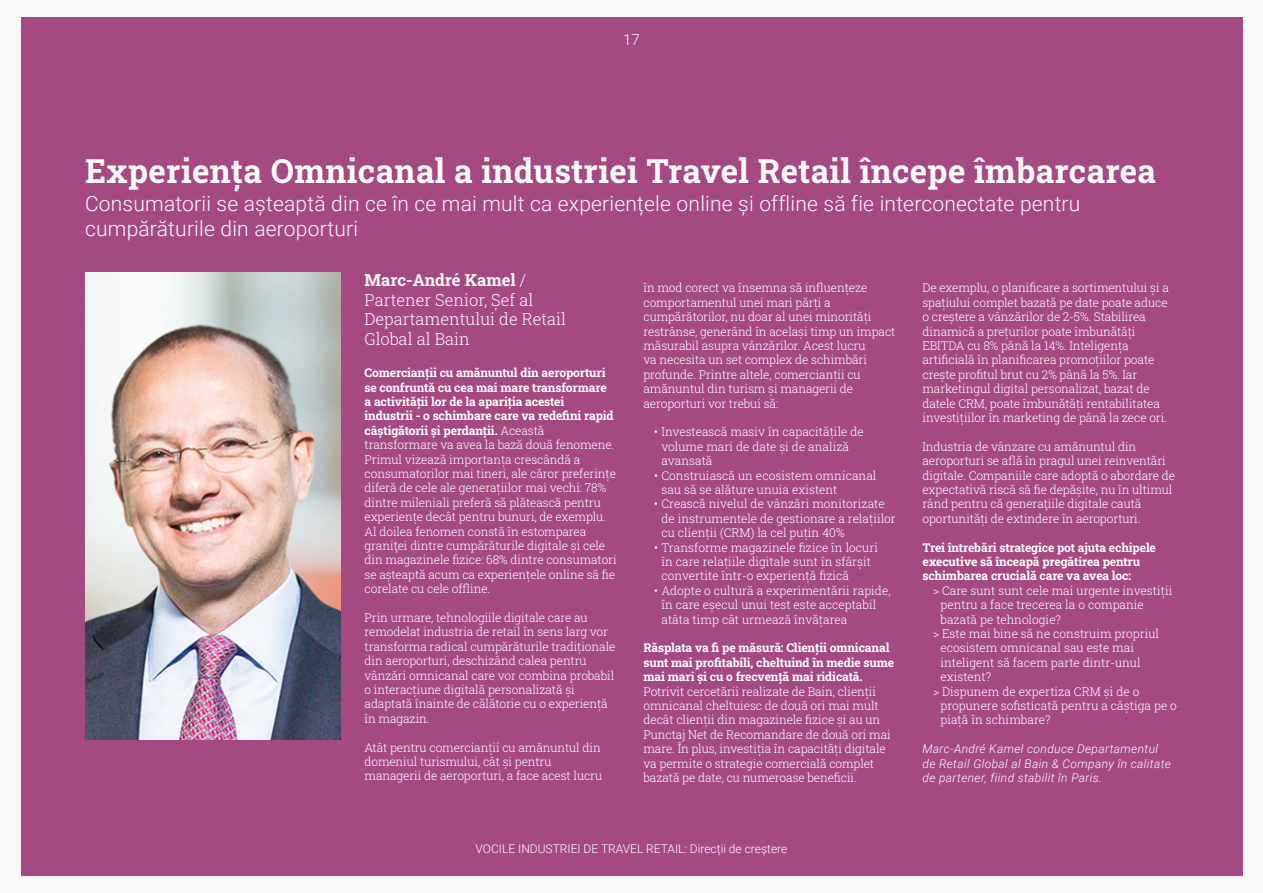
<style>
.page{position:relative;width:1263px;height:893px;background:#fcf9f9}
.page>*{position:absolute;margin:0;border:0;box-sizing:border-box;transform-origin:0 0}
.t1{font:33px "Roboto Slab";letter-spacing:.01em;color:#fcf9f9}
.t2{font:300 21px/25.5px "Roboto";letter-spacing:.01em;color:#fcf9f9}
.t3{font:16.5px/19.8px "Roboto Slab";color:#fcf9f9}
.t4{font:300 15px "Roboto";color:#fcf9f9}
.t5{font:12px/14.4px "Roboto Slab";letter-spacing:-.01em;color:#fff}
.t6{font:italic 300 12px/14.4px "Roboto";letter-spacing:.03em;color:#fff}
.t7{font:300 12px "Roboto";color:#fff}
</style>
<div class="page">
<div style="left:21px;top:17px;width:1221px;height:858px;background:#a54a81"></div>
<img style="left:86px;top:273px;width:254px;height:466px">
<p class="t4" style="left:623px;top:29px;width:18px">17</p>
<h1 class="t1" style="left:85px;top:148px;width:1072px">Experiența Omnicanal a industriei Travel Retail începe îmbarcarea</h1>
<h2 class="t2" style="left:85px;top:190px;width:997px">Consumatorii se așteaptă din ce în ce mai mult ca experiențele online și offline să fie interconectate pentru cumpărăturile din aeroporturi</h2>
<h3 class="t3" style="left:364px;top:270px;width:203px">Marc-André Kamel /<br>Partener Senior, Șef al<br>Departamentului de Retail<br>Global al Bain</h3>
<p class="t5" style="left:643px;top:281px;width:253px">în mod corect va însemna să influențeze comportamentul unei mari părți a cumpărătorilor, nu doar al unei minorități restrânse, generând în același timp un impact măsurabil asupra vânzărilor. Acest lucru<br>va necesita un set complex de schimbări profunde. Printre altele, comercianții cu amănuntul din turism și managerii de aeroporturi vor trebui să:</p>
<p class="t5" style="left:661px;top:425px;width:204px;text-indent:-8px">• Investească masiv în capacitățile de volume mari de date și de analiză avansată</p>
<p class="t5" style="left:661px;top:468px;width:217px;text-indent:-8px">• Construiască un ecosistem omnicanal sau să se alăture unuia existent</p>
<p class="t5" style="left:661px;top:497px;width:236px;text-indent:-8px">• Crească nivelul de vânzări monitorizate de instrumentele de gestionare a relațiilor cu clienții (CRM) la cel puțin 40%</p>
<p class="t5" style="left:661px;top:540px;width:218px;text-indent:-8px">• Transforme magazinele fizice în locuri în care relațiile digitale sunt în sfârșit convertite într-o experiență fizică</p>
<p class="t5" style="left:661px;top:583px;width:231px;text-indent:-8px">• Adopte o cultură a experimentării rapide, în care eșecul unui test este acceptabil atâta timp cât urmează învățarea</p>
<p class="t5" style="left:643px;top:641px;width:252px">Răsplata va fi pe măsură: Clienții omnicanal sunt mai profitabili, cheltuind în medie sume mai mari și cu o frecvență mai ridicată.<br>Potrivit cercetării realizate de Bain, clienții omnicanal cheltuiesc de două ori mai mult decât clienții din magazinele fizice și au un Punctaj Net de Recomandare de două ori mai mare. În plus, investiția în capacități digitale va permite o strategie comercială complet bazată pe date, cu numeroase beneficii.</p>
<p class="t5" style="left:922px;top:281px;width:248px">De exemplu, o planificare a sortimentului și a spațiului complet bazată pe date poate aduce o creștere a vânzărilor de 2-5%. Stabilirea dinamică a prețurilor poate îmbunătăți EBITDA cu 8% până la 14%. Inteligența artificială în planificarea promoțiilor poate crește profitul brut cu 2% până la 5%. Iar marketingul digital personalizat, bazat de datele CRM, poate îmbunătăți rentabilitatea investițiilor în marketing de până la zece ori.</p>
<p class="t5" style="left:922px;top:439px;width:254px">Industria de vânzare cu amănuntul din aeroporturi se află în pragul unei reinventări digitale. Companiile care adoptă o abordare de expectativă riscă să fie depășite, nu în ultimul rând pentru că generaţiile digitale caută oportunități de extindere în aeroporturi.</p>
<p class="t5" style="left:922px;top:540px;width:235px">Trei întrebări strategice pot ajuta echipele executive să înceapă pregătirea pentru schimbarea crucială care va avea loc:</p>
<p class="t5" style="left:933px;top:583px;width:241px">&gt; Care sunt sunt cele mai urgente investiții</p>
<p class="t5" style="left:940px;top:597px;width:205px">pentru a face trecerea la o companie</p>
<p class="t5" style="left:940px;top:612px;width:122px">bazată pe tehnologie?</p>
<p class="t5" style="left:933px;top:626px;width:228px">&gt; Este mai bine să ne construim propriul</p>
<p class="t5" style="left:940px;top:641px;width:195px">ecosistem omnicanal sau este mai</p>
<p class="t5" style="left:940px;top:655px;width:202px">inteligent să facem parte dintr-unul</p>
<p class="t5" style="left:940px;top:669px;width:52px">existent?</p>
<p class="t5" style="left:933px;top:684px;width:208px">&gt; Dispunem de expertiza CRM și de o</p>
<p class="t5" style="left:940px;top:698px;width:238px">propunere sofisticată pentru a câștiga pe o</p>
<p class="t5" style="left:940px;top:713px;width:112px">piață în schimbare?</p>
<p class="t6" style="left:922px;top:741px;width:250px">Marc-André Kamel conduce Departamentul de Retail Global al Bain &amp; Company în calitate de partener, fiind stabilit în Paris.</p>
<p class="t5" style="left:364px;top:365px;width:254px">Comercianții cu amănuntul din aeroporturi se confruntă cu cea mai mare transformare<br>a activității lor de la apariția acestei<br>industrii - o schimbare care va redefini rapid câștigătorii și perdanții. Această transformare va avea la bază două fenomene.<br>Primul vizează importanța crescândă a consumatorilor mai tineri, ale căror preferințe diferă de cele ale generațiilor mai vechi: 78% dintre mileniali preferă să plătească pentru experiențe decât pentru bunuri, de exemplu.<br>Al doilea fenomen constă în estomparea graniţei dintre cumpărăturile digitale și cele din magazinele fizice: 68% dintre consumatori se așteaptă acum ca experiențele online să fie corelate cu cele offline.</p>
<p class="t5" style="left:364px;top:610px;width:252px">Prin urmare, tehnologiile digitale care au remodelat industria de retail în sens larg vor transforma radical cumpărăturile tradiționale din aeroporturi, deschizând calea pentru vânzări omnicanal care vor combina probabil o interacțiune digitală personalizată și adaptată înainte de călătorie cu o experiență în magazin.</p>
<p class="t5" style="left:364px;top:740px;width:239px">Atât pentru comercianții cu amănuntul din domeniul turismului, cât și pentru managerii de aeroporturi, a face acest lucru</p>
<p class="t7" style="left:476px;top:840px;width:313px">VOCILE INDUSTRIEI DE TRAVEL RETAIL: Direcții de creștere</p>
</div>
